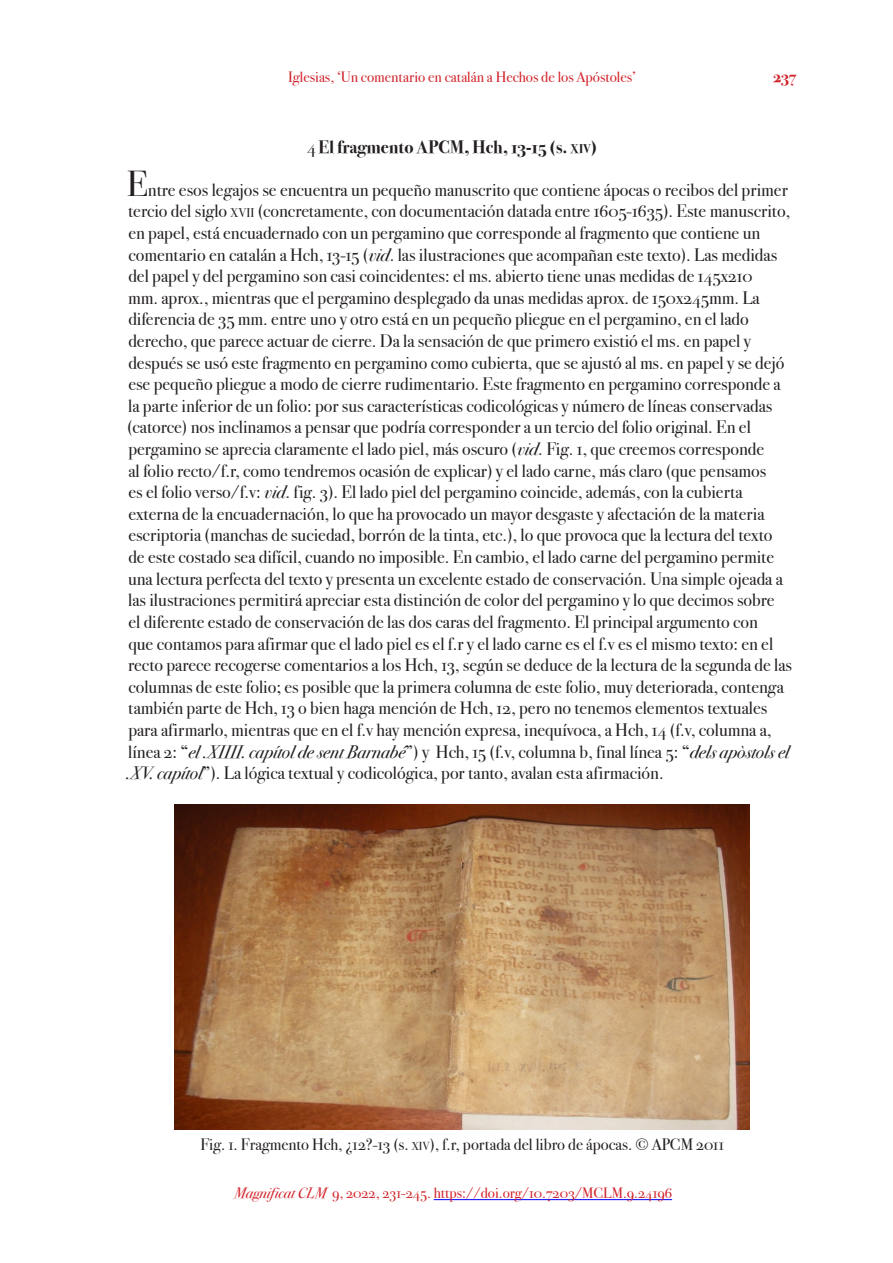
<style>
.page{position:relative;width:893px;height:1263px;background:#fff}
.page>*{position:absolute;margin:0;border:0;box-sizing:border-box;transform-origin:0 0}
.Paràgraf_1{font:18px/21.6px "Bodoni Svty Two OSITCTT Book";color:#231f20}
.Heading_1{font:18px "Bodoni Svty Two OSITCTT Bold";color:#231f20}
.t1{font:16.5px "Bodoni Svty Two OSITCTT Book";color:#231f20}
.t2{font:16.5px "Bodoni Svty Two OSITCTT Bold";color:#d1232a}
.t3{font:15px "Bodoni Svty Two OSITCTT Book";color:#d1232a}
.s1{font-family:"Bodoni Svty Two OSITCTT Book"}
.s2{font-size:12.6px}
.s3{font-size:36px}
.s4{font-family:"Bodoni Svty Two OSITCTT Book It"}
.s5{font-size:11.55px}
</style>
<div class="page">
<hr style="left:434px;top:1199px;width:238px;height:1px;background:#00f">
<img style="left:174px;top:804px;width:576px;height:326px">
<p class="t3" style="left:288px;top:68px;width:349px">Iglesias, ‘Un comentario en catalán a Hechos de los Apóstoles’</p>
<p class="t2" style="left:773px;top:67px;width:25px">237</p>
<p class="Heading_1" style="left:307px;top:136px;width:292px"><span class="s1">4</span> El fragmento APCM, Hch, 13-15 (s. <span class="s2">xiv</span>)</p>
<p class="Paràgraf_1" style="left:126px;top:179px;width:667px"><span class="s3">E</span>ntre esos legajos se encuentra un pequeño manuscrito que contiene ápocas o recibos del primer tercio del siglo <span class="s2">XVII</span> (concretamente, con documentación datada entre 1605-1635). Este manuscrito, en papel, está encuadernado con un pergamino que corresponde al fragmento que contiene un comentario en catalán a Hch, 13-15 (<span class="s4">vid</span>. las ilustraciones que acompañan este texto). Las medidas del papel y del pergamino son casi coincidentes: el ms. abierto tiene unas medidas de 145x210<br>mm. aprox., mientras que el pergamino desplegado da unas medidas aprox. de 150x245mm. La diferencia de 35 mm. entre uno y otro está en un pequeño pliegue en el pergamino, en el lado derecho, que parece actuar de cierre. Da la sensación de que primero existió el ms. en papel y después se usó este fragmento en pergamino como cubierta, que se ajustó al ms. en papel y se dejó ese pequeño pliegue a modo de cierre rudimentario. Este fragmento en pergamino corresponde a la parte inferior de un folio: por sus características codicológicas y número de líneas conservadas (catorce) nos inclinamos a pensar que podría corresponder a un tercio del folio original. En el pergamino se aprecia claramente el lado piel, más oscuro (<span class="s4">vid</span>. Fig. 1, que creemos corresponde<br>al folio recto/f.r, como tendremos ocasión de explicar) y el lado carne, más claro (que pensamos<br>es el folio verso/f.v: <span class="s4">vid</span>. fig. 3). El lado piel del pergamino coincide, además, con la cubierta externa de la encuadernación, lo que ha provocado un mayor desgaste y afectación de la materia escriptoria (manchas de suciedad, borrón de la tinta, etc.), lo que provoca que la lectura del texto<br>de este costado sea difícil, cuando no imposible. En cambio, el lado carne del pergamino permite una lectura perfecta del texto y presenta un excelente estado de conservación. Una simple ojeada a las ilustraciones permitirá apreciar esta distinción de color del pergamino y lo que decimos sobre<br>el diferente estado de conservación de las dos caras del fragmento. El principal argumento con<br>que contamos para afirmar que el lado piel es el f.r y el lado carne es el f.v es el mismo texto: en el recto parece recogerse comentarios a los Hch, 13, según se deduce de la lectura de la segunda de las columnas de este folio; es posible que la primera columna de este folio, muy deteriorada, contenga también parte de Hch, 13 o bien haga mención de Hch, 12, pero no tenemos elementos textuales para afirmarlo, mientras que en el f.v hay mención expresa, inequívoca, a Hch, 14 (f.v, columna a, línea 2: “<span class="s4">el .XIIII. capítol de sent Barnabé</span>”) y Hch, 15 (f.v, columna b, final línea 5: “<span class="s4">dels apòstols el .XV. capítol</span>”). La lógica textual y codicológica, por tanto, avalan esta afirmación.</p>
<p class="t1" style="left:200px;top:1134px;width:525px">Fig. 1. Fragmento Hch, ¿12?-13 (s. <span class="s5">XIV</span>), f.r, portada del libro de ápocas. © APCM 2011</p>
<p class="t3" style="left:234px;top:1184px;width:439px"><span class="s4">Magnificat CLM</span> 9, 2022, 231-245. https://doi.org/10.7203/MCLM.9.24196</p>
</div>
